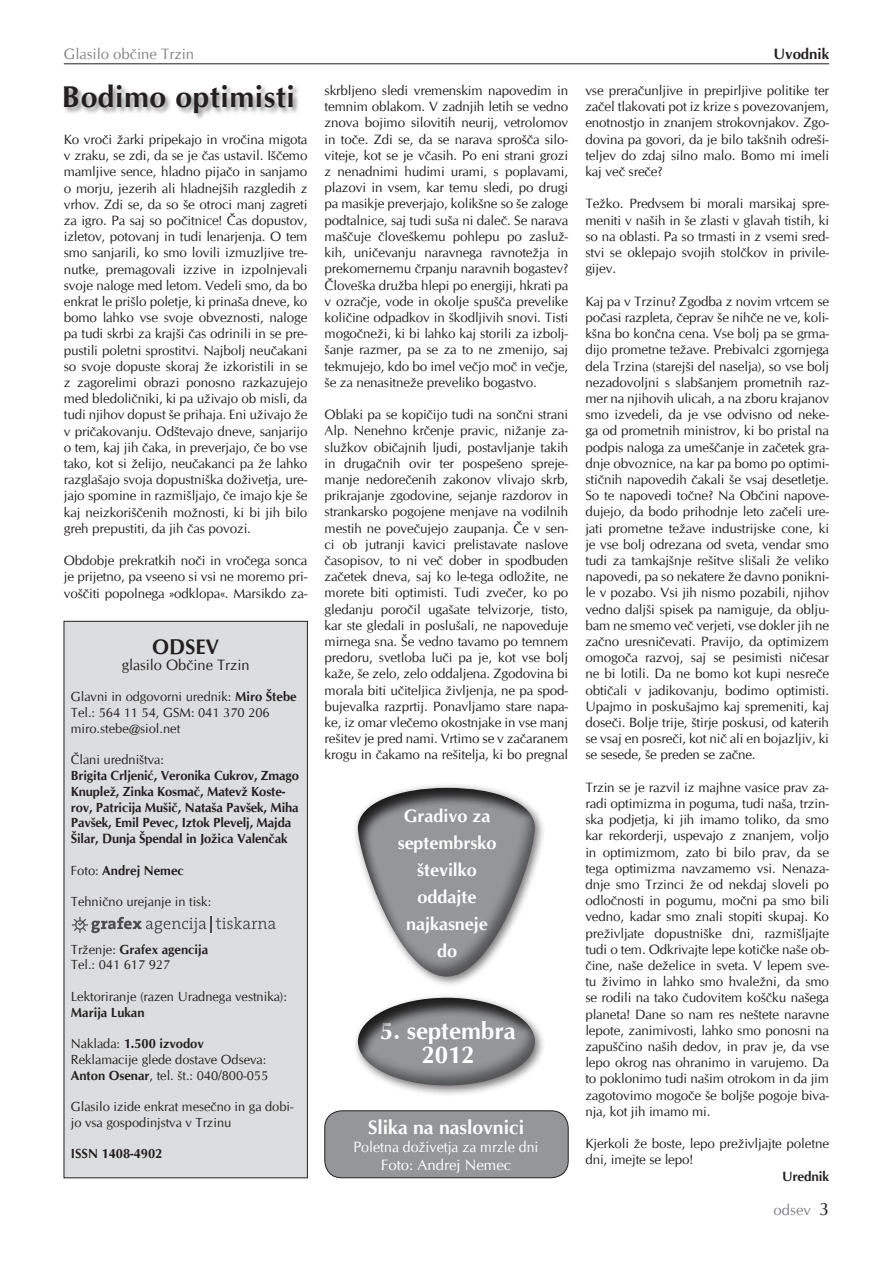
<style>
.page{position:relative;width:893px;height:1263px;background:#fff}
.page>*{position:absolute;margin:0;border:0;box-sizing:border-box;transform-origin:0 0}
.t1{font:700 30px "CG Omega";letter-spacing:.02em;color:#231f20}
.t2{font:700 24px/24px "CG Omega";color:#fff;text-align:center}
.t3{font:700 21px "CG Omega";color:#231f20}
.t4{font:700 19.5px "CG Omega";color:#fff}
.t5{font:700 18px/27px "CG Omega";color:#fff;text-align:center}
.t6{font:15px/18px "CG Omega";color:#fff;text-align:center;scale:.95 1}
.t7{font:15px "CG Omega";color:#808285}
.t8{font:15px "CG Omega";color:#231f20}
.t9{font:700 15px "CG Omega";color:#231f20}
.t10{font:13.5px/16.2px "CG Omega";letter-spacing:-.01em;color:#231f20;text-align:justify}
.t11{font:700 13.5px "CG Omega";letter-spacing:-.01em;color:#231f20}
.t12{font:13.2px/15.8px "CG Omega";color:#231f20}
.t13{font:700 13.2px/15.8px "CG Omega";letter-spacing:-.01em;color:#231f20}
.s1{font-weight:700}
.s2{font-weight:400}
.s3{font-size:18px;color:#231f20}
</style>
<div class="page">
<hr style="left:64px;top:63px;width:765px;height:1px;background:#231f20">
<div style="left:63px;top:84px;width:237px;height:37px;background:#231f20;opacity:.5"></div>
<div style="left:325px;top:1111px;width:243px;height:67px;background:#949698;border-radius:17px"></div>
<div style="left:325px;top:1110px;width:243px;height:68px;border:1px solid #231f20;border-radius:17px"></div>
<div style="left:353px;top:782px;width:193px;height:315px;background:#231f20;opacity:.6"></div>
<div style="left:355px;top:785px;width:189px;height:302px;background:#231f20;opacity:.75"></div>
<div style="left:64px;top:621px;width:243px;height:557px;background:#dcddde"></div>
<div style="left:64px;top:621px;width:244px;height:557px;border:1px solid #231f20"></div>
<svg style="left:72px;top:917px;width:204px;height:16px"></svg>
<p class="t7" style="left:64px;top:45px;width:132px">Glasilo občine Trzin</p>
<h1 class="t1" style="left:62px;top:78px;width:234px">Bodimo optimisti</h1>
<p class="t10" style="left:64px;top:131px;width:245px">Ko vroči žarki pripekajo in vročina migota v zraku, se zdi, da se je čas ustavil. Iščemo mamljive sence, hladno pijačo in sanjamo o morju, jezerih ali hladnejših razgledih z vrhov. Zdi se, da so še otroci manj zagreti za igro. Pa saj so počitnice! Čas dopustov, izletov, potovanj in tudi lenarjenja. O tem smo sanjarili, ko smo lovili izmuzljive tre&shy;nutke, premagovali izzive in izpolnjevali svoje naloge med letom. Vedeli smo, da bo enkrat le prišlo poletje, ki prinaša dneve, ko bomo lahko vse svoje obveznosti, naloge pa tudi skrbi za krajši čas odrinili in se pre&shy;pustili poletni sprostitvi. Najbolj neučakani so svoje dopuste skoraj že izkoristili in se z zagorelimi obrazi ponosno razkazujejo med bledoličniki, ki pa uživajo ob misli, da tudi njihov dopust še prihaja. Eni uživajo že v pričakovanju. Odštevajo dneve, sanjarijo o tem, kaj jih čaka, in preverjajo, če bo vse tako, kot si želijo, neučakanci pa že lahko razglašajo svoja dopustniška doživetja, ure&shy;jajo spomine in razmišljajo, če imajo kje še kaj neizkoriščenih možnosti, ki bi jih bilo greh prepustiti, da jih čas povozi.</p>
<p class="t10" style="left:64px;top:553px;width:245px">Obdobje prekratkih noči in vročega sonca je prijetno, pa vseeno si vsi ne moremo pri&shy;voščiti popolnega »odklopa«. Marsikdo za-</p>
<h3 class="t3" style="left:152px;top:634px;width:69px">ODSEV</h3>
<p class="t8" style="left:122px;top:656px;width:129px">glasilo Občine Trzin</p>
<p class="t12" style="left:71px;top:689px;width:227px">Glavni in odgovorni urednik: <span class="s1">Miro Štebe<br></span>Tel.: 564 11 54, GSM: 041 370 206 miro.stebe@siol.net</p>
<p class="t12" style="left:71px;top:752px;width:95px">Člani uredništva:</p>
<p class="t13" style="left:71px;top:768px;width:230px">Brigita Crljenić, Veronika Cukrov, Zmago Knuplež, Zinka Kosmač, Matevž Koste&shy;rov, Patricija Mušič, Nataša Pavšek, Miha Pavšek, Emil Pevec, Iztok Plevelj, Majda Šilar, Dunja Špendal in Jožica Valenčak</p>
<p class="t13" style="left:71px;top:862px;width:115px"><span class="s2">Foto:</span> Andrej Nemec</p>
<p class="t12" style="left:71px;top:894px;width:142px">Tehnično urejanje in tisk:</p>
<p class="t12" style="left:71px;top:941px;width:139px">Trženje: <span class="s1">Grafex agencija<br></span>Tel.: 041 617 927</p>
<p class="t12" style="left:71px;top:988px;width:218px">Lektoriranje (razen Uradnega vestnika):</p>
<p class="t13" style="left:71px;top:1004px;width:75px">Marija Lukan</p>
<p class="t12" style="left:71px;top:1036px;width:199px">Naklada: <span class="s1">1.500 izvodov<br></span>Reklamacije glede dostave Odseva:<br><span class="s1">Anton Osenar</span>, tel. št.: 040/800-055</p>
<p class="t12" style="left:71px;top:1099px;width:224px">Glasilo izide enkrat mesečno in ga dobi&shy;jo vsa gospodinjstva v Trzinu</p>
<p class="t13" style="left:71px;top:1146px;width:93px">ISSN 1408-4902</p>
<p class="t10" style="left:325px;top:83px;width:245px">skrbljeno sledi vremenskim napovedim in temnim oblakom. V zadnjih letih se vedno znova bojimo silovitih neurij, vetrolomov in toče. Zdi se, da se narava sprošča silo&shy;viteje, kot se je včasih. Po eni strani grozi z nenadnimi hudimi urami, s poplavami, plazovi in vsem, kar temu sledi, po drugi pa masikje preverjajo, kolikšne so še zaloge podtalnice, saj tudi suša ni daleč. Se narava maščuje človeškemu pohlepu po zasluž&shy;kih, uničevanju naravnega ravnotežja in prekomernemu črpanju naravnih bogastev?<br>Človeška družba hlepi po energiji, hkrati pa v ozračje, vode in okolje spušča prevelike količine odpadkov in škodljivih snovi. Tisti mogočneži, ki bi lahko kaj storili za izbolj&shy;šanje razmer, pa se za to ne zmenijo, saj tekmujejo, kdo bo imel večjo moč in večje, še za nenasitneže preveliko bogastvo.</p>
<p class="t10" style="left:325px;top:407px;width:245px">Oblaki pa se kopičijo tudi na sončni strani Alp. Nenehno krčenje pravic, nižanje za&shy;služkov običajnih ljudi, postavljanje takih in drugačnih ovir ter pospešeno spreje&shy;manje nedorečenih zakonov vlivajo skrb, prikrajanje zgodovine, sejanje razdorov in strankarsko pogojene menjave na vodilnih mestih ne povečujejo zaupanja. Če v sen&shy;ci ob jutranji kavici prelistavate naslove časopisov, to ni več dober in spodbuden začetek dneva, saj ko le-tega odložite, ne morete biti optimisti. Tudi zvečer, ko po gledanju poročil ugašate telvizorje, tisto, kar ste gledali in poslušali, ne napoveduje mirnega sna. Še vedno tavamo po temnem predoru, svetloba luči pa je, kot vse bolj kaže, še zelo, zelo oddaljena. Zgodovina bi morala biti učiteljica življenja, ne pa spod&shy;bujevalka razprtij. Ponavljamo stare napa&shy;ke, iz omar vlečemo okostnjake in vse manj rešitev je pred nami. Vrtimo se v začaranem krogu in čakamo na rešitelja, ki bo pregnal</p>
<h3 class="t5" style="left:398px;top:803px;width:100px">Gradivo za septembrsko številko oddajte najkasneje do</h3>
<h2 class="t2" style="left:380px;top:1019px;width:137px">5. septembra<br>2012</h2>
<h3 class="t4" style="left:368px;top:1114px;width:158px">Slika na naslovnici</h3>
<p class="t6" style="left:353px;top:1137px;width:196px">Poletna doživetja za mrzle dni<br>Foto: Andrej Nemec</p>
<p class="t9" style="left:774px;top:44px;width:57px">Uvodnik</p>
<p class="t10" style="left:585px;top:83px;width:245px">vse preračunljive in prepirljive politike ter začel tlakovati pot iz krize s povezovanjem, enotnostjo in znanjem strokovnjakov. Zgo&shy;dovina pa govori, da je bilo takšnih odreši&shy;teljev do zdaj silno malo. Bomo mi imeli kaj več sreče?</p>
<p class="t10" style="left:585px;top:196px;width:245px">Težko. Predvsem bi morali marsikaj spre&shy;meniti v naših in še zlasti v glavah tistih, ki so na oblasti. Pa so trmasti in z vsemi sred&shy;stvi se oklepajo svojih stolčkov in privile&shy;gijev.</p>
<p class="t10" style="left:585px;top:293px;width:245px">Kaj pa v Trzinu? Zgodba z novim vrtcem se počasi razpleta, čeprav še nihče ne ve, koli&shy;kšna bo končna cena. Vse bolj pa se grma&shy;dijo prometne težave. Prebivalci zgornjega dela Trzina (starejši del naselja), so vse bolj nezadovoljni s slabšanjem prometnih raz&shy;mer na njihovih ulicah, a na zboru krajanov smo izvedeli, da je vse odvisno od neke&shy;ga od prometnih ministrov, ki bo pristal na podpis naloga za umeščanje in začetek gra&shy;dnje obvoznice, na kar pa bomo po optimi&shy;stičnih napovedih čakali še vsaj desetletje.<br>So te napovedi točne? Na Občini napove&shy;dujejo, da bodo prihodnje leto začeli ure&shy;jati prometne težave industrijske cone, ki je vse bolj odrezana od sveta, vendar smo tudi za tamkajšnje rešitve slišali že veliko napovedi, pa so nekatere že davno ponikni&shy;le v pozabo. Vsi jih nismo pozabili, njihov vedno daljši spisek pa namiguje, da oblju&shy;bam ne smemo več verjeti, vse dokler jih ne začno uresničevati. Pravijo, da optimizem omogoča razvoj, saj se pesimisti ničesar ne bi lotili. Da ne bomo kot kupi nesreče obtičali v jadikovanju, bodimo optimisti.<br>Upajmo in poskušajmo kaj spremeniti, kaj doseči. Bolje trije, štirje poskusi, od katerih se vsaj en posreči, kot nič ali en bojazljiv, ki se sesede, še preden se začne.</p>
<p class="t10" style="left:585px;top:779px;width:245px">Trzin se je razvil iz majhne vasice prav za&shy;radi optimizma in poguma, tudi naša, trzin&shy;ska podjetja, ki jih imamo toliko, da smo kar rekorderji, uspevajo z znanjem, voljo in optimizmom, zato bi bilo prav, da se tega optimizma navzamemo vsi. Nenaza&shy;dnje smo Trzinci že od nekdaj sloveli po odločnosti in pogumu, močni pa smo bili vedno, kadar smo znali stopiti skupaj. Ko preživljate dopustniške dni, razmišljajte tudi o tem. Odkrivajte lepe kotičke naše ob&shy;čine, naše deželice in sveta. V lepem sve&shy;tu živimo in lahko smo hvaležni, da smo se rodili na tako čudovitem koščku našega planeta! Dane so nam res neštete naravne lepote, zanimivosti, lahko smo ponosni na zapuščino naših dedov, in prav je, da vse lepo okrog nas ohranimo in varujemo. Da to poklonimo tudi našim otrokom in da jim zagotovimo mogoče še boljše pogoje biva&shy;nja, kot jih imamo mi.</p>
<p class="t10" style="left:585px;top:1136px;width:245px">Kjerkoli že boste, lepo preživljajte poletne dni, imejte se lepo!</p>
<p class="t11" style="left:782px;top:1167px;width:48px">Urednik</p>
<p class="t7" style="left:774px;top:1201px;width:57px">odsev <span class="s3">3</span></p>
</div>
